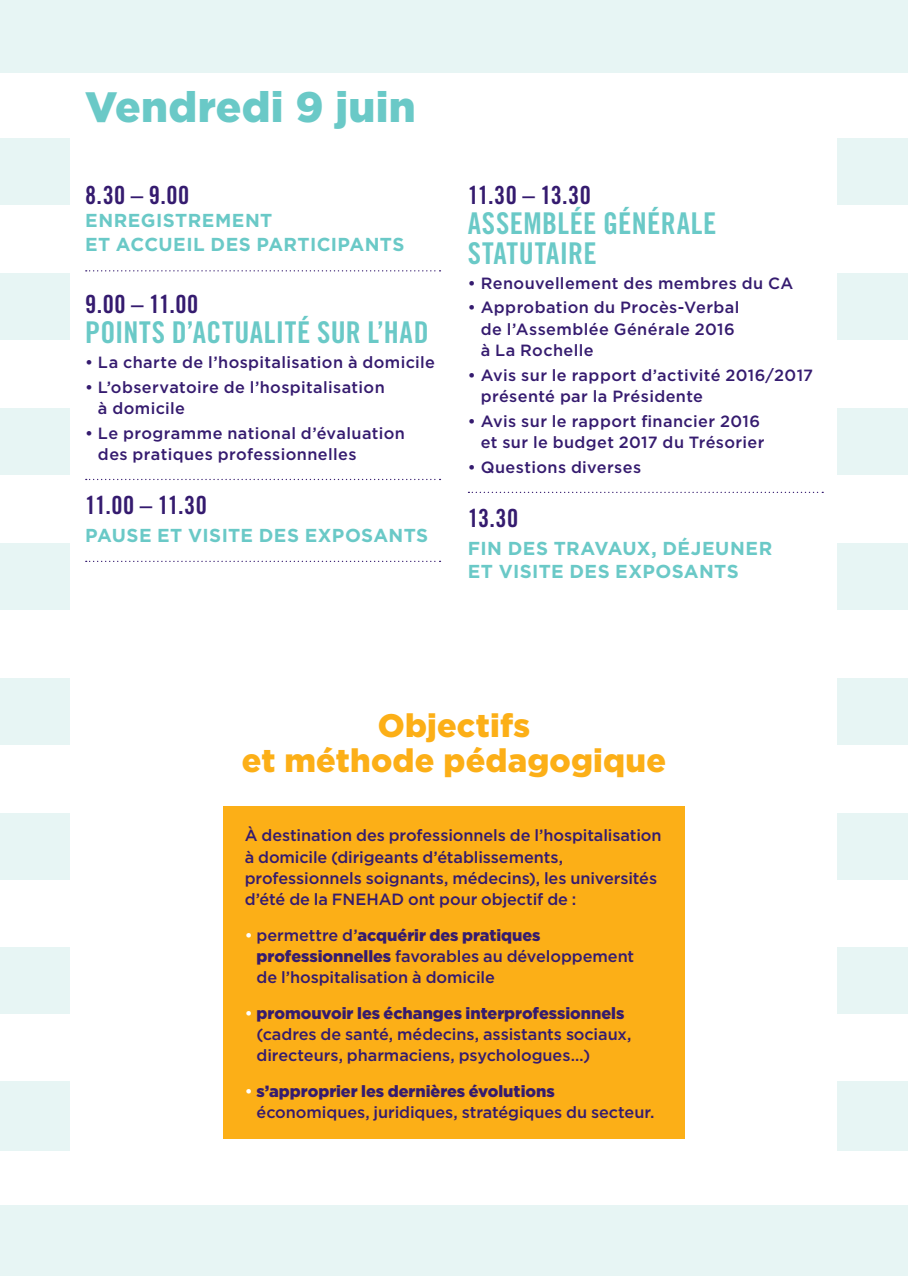
<style>
.page{position:relative;width:908px;height:1276px;background:#fff}
.page>*{position:absolute;margin:0;border:0;box-sizing:border-box;transform-origin:0 0}
.t1{font:900 42.5px "Gotham";letter-spacing:.005em;color:#6ac9c7}
.t2{font:900 32.5px/35px "Gotham";letter-spacing:.005em;color:#fcaf17;text-align:center}
.t3{font:30px/30px "Trade Gothic Bold Cond Twenty";letter-spacing:.015em;color:#6ac9c7}
.t4{font:25px "Trade Gothic Bold Cond Twenty";letter-spacing:.02em;color:#351b6f}
.t5{font:700 18.75px/23.8px "Gotham";letter-spacing:.025em;color:#6ac9c7}
.t6{font:500 16.25px/21.2px "Gotham";letter-spacing:.005em;color:#351b6f}
.t7{font:500 16.25px/21.2px "Gotham";letter-spacing:.025em;color:#351b6f}
.s1{color:#fff}
.s2{font-weight:900}
</style>
<div class="page">
<div style="left:0;top:0;width:907px;height:72px;background:#e7f5f4"></div>
<div style="left:0;top:138px;width:907px;height:67px;background:#e7f5f4"></div>
<div style="left:0;top:408px;width:907px;height:67px;background:#e7f5f4"></div>
<div style="left:0;top:947px;width:907px;height:67px;background:#e7f5f4"></div>
<div style="left:0;top:678px;width:907px;height:66px;background:#e7f5f4"></div>
<div style="left:0;top:273px;width:907px;height:67px;background:#e7f5f4"></div>
<div style="left:0;top:543px;width:907px;height:66px;background:#e7f5f4"></div>
<div style="left:0;top:1080px;width:907px;height:70px;background:#e7f5f4"></div>
<div style="left:0;top:1205px;width:907px;height:71px;background:#e7f5f4"></div>
<div style="left:0;top:812px;width:907px;height:67px;background:#e7f5f4"></div>
<div style="left:71px;top:84px;width:765px;height:1121px;background:#fff"></div>
<svg style="left:86px;top:270px;width:354px;height:1px"></svg>
<svg style="left:86px;top:479px;width:354px;height:1px"></svg>
<svg style="left:86px;top:561px;width:354px;height:1px"></svg>
<svg style="left:468px;top:492px;width:354px;height:1px"></svg>
<div style="left:223px;top:806px;width:461px;height:333px;background:#fcaf17"></div>
<h1 class="t1" style="left:85px;top:82px;width:332px">Vendredi 9 juin</h1>
<h3 class="t4" style="left:85px;top:180px;width:106px">8.30 – 9.00</h3>
<p class="t5" style="left:85px;top:208px;width:321px">ENREGISTREMENT<br>ET ACCUEIL DES PARTICIPANTS</p>
<h3 class="t4" style="left:85px;top:289px;width:114px">9.00 – 11.00</h3>
<h3 class="t3" style="left:85px;top:317px;width:345px">POINTS D’ACTUALITÉ SUR L’HAD</h3>
<p class="t7" style="left:85px;top:351px;width:351px">• La charte de l’hospitalisation à domicile</p>
<p class="t6" style="left:98px;top:376px;width:288px;text-indent:-13px">• L’observatoire de l’hospitalisation à domicile</p>
<p class="t7" style="left:98px;top:422px;width:308px;text-indent:-13px">• Le programme national d’évaluation des pratiques professionnelles</p>
<h3 class="t4" style="left:85px;top:490px;width:123px">11.00 – 11.30</h3>
<p class="t5" style="left:85px;top:523px;width:344px">PAUSE ET VISITE DES EXPOSANTS</p>
<h3 class="t4" style="left:467px;top:180px;width:125px">11.30 – 13.30</h3>
<h3 class="t3" style="left:467px;top:208px;width:250px">ASSEMBLÉE GÉNÉRALE<br>STATUTAIRE</h3>
<p class="t7" style="left:467px;top:272px;width:327px">• Renouvellement des membres du CA</p>
<p class="t7" style="left:480px;top:296px;width:260px;text-indent:-13px">• Approbation du Procès-Verbal de l’Assemblée Générale 2016 à La Rochelle</p>
<p class="t7" style="left:480px;top:364px;width:334px;text-indent:-13px">• Avis sur le rapport d’activité 2016/2017 présenté par la Présidente</p>
<p class="t7" style="left:467px;top:410px;width:298px;text-align:right">• Avis sur le rapport financier 2016 et sur le budget 2017 du Trésorier</p>
<p class="t7" style="left:467px;top:456px;width:175px">• Questions diverses</p>
<h3 class="t4" style="left:467px;top:503px;width:52px">13.30</h3>
<p class="t5" style="left:467px;top:536px;width:306px">FIN DES TRAVAUX, DÉJEUNER<br>ET VISITE DES EXPOSANTS</p>
<h2 class="t2" style="left:242px;top:706px;width:425px">Objectifs<br>et méthode pédagogique</h2>
<p class="t6" style="left:244px;top:824px;width:418px">À destination des professionnels de l’hospitalisation à domicile (dirigeants d’établissements, professionnels soignants, médecins), les universités d’été de la FNEHAD ont pour objectif de :</p>
<p class="t6" style="left:256px;top:924px;width:379px;text-indent:-12px"><span class="s1">•</span> permettre d’<span class="s2">acquérir des pratiques professionnelles</span> favorables au développement de l’hospitalisation à domicile</p>
<p class="t6" style="left:256px;top:1001px;width:376px;text-indent:-12px"><span class="s1">•</span> <span class="s2">promouvoir les échanges interprofessionnels </span>(cadres de santé, médecins, assistants sociaux, directeurs, pharmaciens, psychologues…)</p>
<p class="t6" style="left:256px;top:1079px;width:399px;text-indent:-12px"><span class="s1">•</span> <span class="s2">s’approprier les dernières évolutions </span>économiques, juridiques, stratégiques du secteur.</p>
</div>
